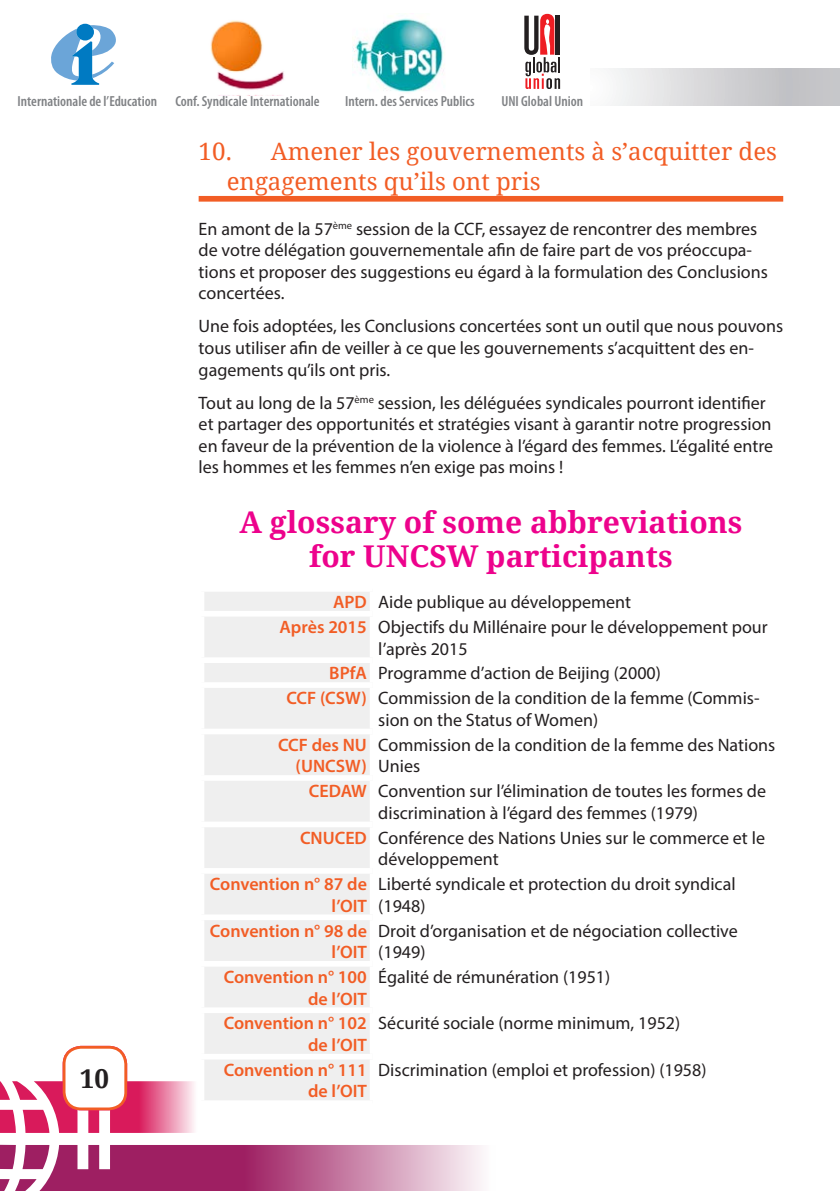
<style>
.page{position:relative;width:840px;height:1191px;background:#fff}
.page>*{position:absolute;margin:0;border:0;box-sizing:border-box;transform-origin:0 0}
.Titles{font:700 30px/34px "Droid Serif";color:#ed028c;text-align:center}
.t1{font:700 26px "Droid Serif";color:#231f20}
.Titles_-_1{font:24px/30px "Droid Serif";color:#f25d25}
.text{font:18px/21.6px "Myriad Pro";color:#231f20}
.t2{font:600 18px/21.6px "Myriad Pro";color:#f25d25;text-align:right}
.t3{font:600 condensed 14.6px "Myriad Pro";color:#808285}
</style>
<div class="page">
<div style="left:590px;top:68px;width:249px;height:37px;background:linear-gradient(to right,#f8f8f9,#b9b9bd)"></div>
<svg style="left:0;top:1144px;width:482px;height:47px;background:#bd6995"></svg>
<svg style="left:0;top:1081px;width:194px;height:52px"></svg>
<img style="left:210px;top:20px;width:74px;height:70px">
<svg style="left:51px;top:23px;width:65px;height:62px"></svg>
<img style="left:352px;top:18px;width:92px;height:74px">
<svg style="left:524px;top:14px;width:36px;height:75px"></svg>
<div style="left:198px;top:196px;width:584px;height:6px;background:#f25d25"></div>
<div style="left:204px;top:592px;width:165px;height:508px;background:#efefef"></div>
<div style="left:198px;top:611px;width:174px;height:5px;background:#fff"></div>
<div style="left:198px;top:657px;width:174px;height:6px;background:#fff"></div>
<div style="left:198px;top:682px;width:174px;height:6px;background:#fff"></div>
<div style="left:198px;top:728px;width:174px;height:6px;background:#fff"></div>
<div style="left:198px;top:775px;width:174px;height:6px;background:#fff"></div>
<div style="left:198px;top:821px;width:174px;height:6px;background:#fff"></div>
<div style="left:198px;top:868px;width:174px;height:5px;background:#fff"></div>
<div style="left:198px;top:914px;width:174px;height:6px;background:#fff"></div>
<div style="left:198px;top:961px;width:174px;height:5px;background:#fff"></div>
<div style="left:198px;top:1007px;width:174px;height:6px;background:#fff"></div>
<div style="left:198px;top:1053px;width:174px;height:6px;background:#fff"></div>
<div style="left:64px;top:1047px;width:62px;height:62px;background:#fff;border-radius:17px"></div>
<div style="left:63px;top:1045px;width:64px;height:65px;border:3px solid #f25d25;border-radius:17px"></div>
<p class="t3" style="left:18px;top:92px;width:303px">Internationale de l’Education Conf. Syndicale Internationale</p>
<p class="t3" style="left:345px;top:92px;width:131px">Intern. des Services Publics</p>
<p class="t3" style="left:501px;top:92px;width:83px">UNI Global Union</p>
<p class="Titles_-_1" style="left:226px;top:136px;width:551px;text-indent:-28px">10. Amener les gouvernements à s’acquitter des engagements qu’ils ont pris</p>
<p class="text" style="left:198px;top:217px;width:570px">En amont de la 57<sup>ème</sup> session de la CCF, essayez de rencontrer des membres de votre délégation gouvernementale afin de faire part de vos préoccupa&shy;tions et proposer des suggestions eu égard à la formulation des Conclusions concertées.</p>
<p class="text" style="left:198px;top:315px;width:585px">Une fois adoptées, les Conclusions concertées sont un outil que nous pouvons tous utiliser afin de veiller à ce que les gouvernements s’acquittent des en&shy;gagements qu’ils ont pris.</p>
<p class="text" style="left:198px;top:391px;width:575px">Tout au long de la 57<sup>ème</sup> session, les déléguées syndicales pourront identifier et partager des opportunités et stratégies visant à garantir notre progression en faveur de la prévention de la violence à l’égard des femmes. L’égalité entre les hommes et les femmes n’en exige pas moins !</p>
<p class="Titles" style="left:239px;top:504px;width:504px">A glossary of some abbreviations for UNCSW participants</p>
<p class="t2" style="left:333px;top:591px;width:35px">APD</p>
<p class="text" style="left:378px;top:591px;width:254px">Aide publique au développement</p>
<p class="t2" style="left:279px;top:615px;width:89px">Après 2015</p>
<p class="text" style="left:378px;top:616px;width:391px">Objectifs du Millénaire pour le développement pour l’après 2015</p>
<p class="t2" style="left:329px;top:662px;width:39px">BPfA</p>
<p class="text" style="left:378px;top:662px;width:284px">Programme d’action de Beijing (2000)</p>
<p class="t2" style="left:286px;top:687px;width:82px">CCF (CSW)</p>
<p class="text" style="left:378px;top:687px;width:382px">Commission de la condition de la femme (Commis&shy;sion on the Status of Women)</p>
<p class="t2" style="left:278px;top:733px;width:90px">CCF des NU (UNCSW)</p>
<p class="text" style="left:378px;top:733px;width:398px">Commission de la condition de la femme des Nations<br>Unies</p>
<p class="t2" style="left:309px;top:780px;width:59px">CEDAW</p>
<p class="text" style="left:378px;top:780px;width:389px">Convention sur l’élimination de toutes les formes de discrimination à l’égard des femmes (1979)</p>
<p class="t2" style="left:300px;top:826px;width:68px">CNUCED</p>
<p class="text" style="left:378px;top:826px;width:388px">Conférence des Nations Unies sur le commerce et le développement</p>
<p class="t2" style="left:210px;top:872px;width:158px">Convention n° 87 de l’OIT</p>
<p class="text" style="left:378px;top:873px;width:358px">Liberté syndicale et protection du droit syndical (1948)</p>
<p class="t2" style="left:210px;top:919px;width:158px">Convention n° 98 de l’OIT</p>
<p class="text" style="left:378px;top:919px;width:361px">Droit d’organisation et de négociation collective (1949)</p>
<p class="t2" style="left:224px;top:965px;width:145px">Convention n° 100 de l’OIT</p>
<p class="text" style="left:378px;top:965px;width:233px">Égalité de rémunération (1951)</p>
<p class="t2" style="left:224px;top:1012px;width:145px">Convention n° 102 de l’OIT</p>
<p class="text" style="left:378px;top:1012px;width:303px">Sécurité sociale (norme minimum, 1952)</p>
<p class="t2" style="left:224px;top:1058px;width:145px">Convention n° 111 de l’OIT</p>
<p class="text" style="left:378px;top:1058px;width:329px">Discrimination (emploi et profession) (1958)</p>
<h2 class="t1" style="left:80px;top:1060px;width:31px">10</h2>
</div>
